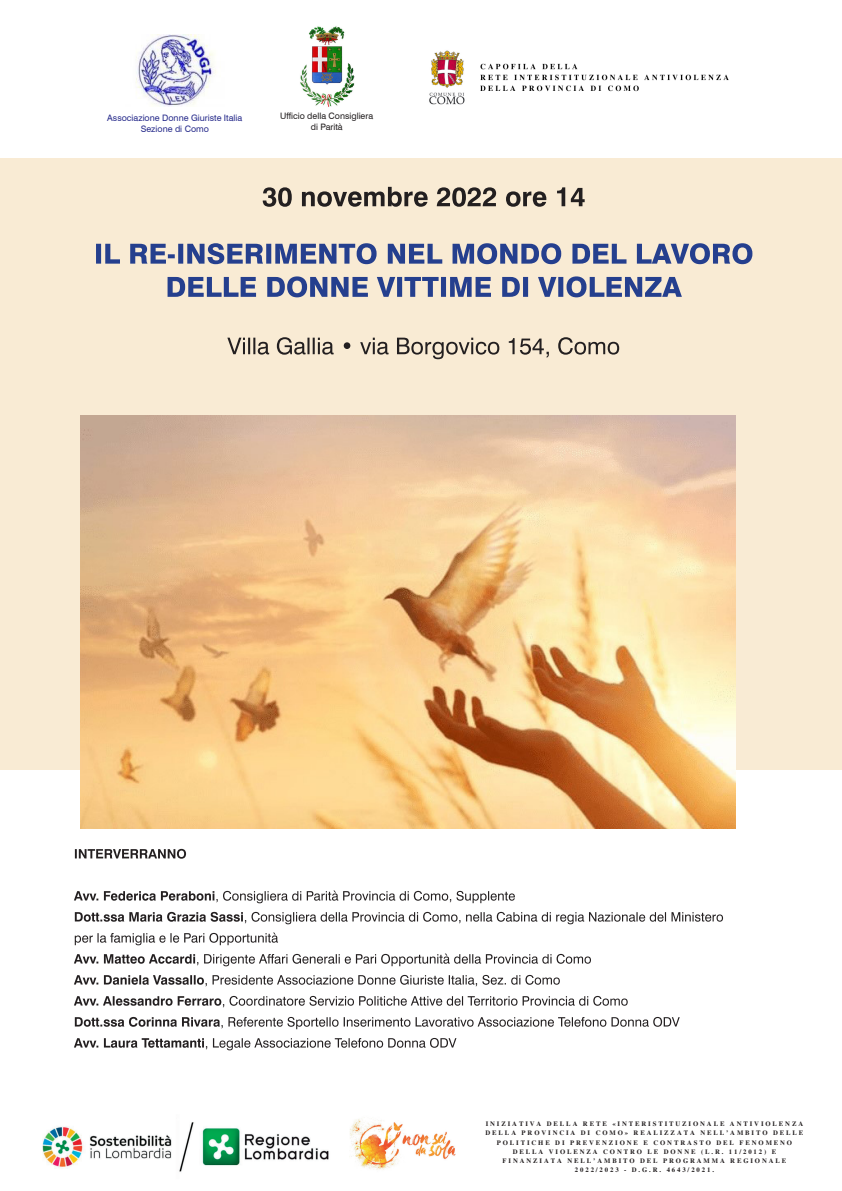
<style>
.page{position:relative;width:842px;height:1191px;background:#fff}
.page>*{position:absolute;margin:0;border:0;box-sizing:border-box;transform-origin:0 0}
.t1{font:8.9px "Swiss 721 BT";color:#292d8c}
.t2{font:8.8px "Swiss 721 BT";color:#231f20}
.t3{font:700 6.7px/9.2px "Te X Gyre Termes";letter-spacing:.28em;color:#231f20;text-align:center}
</style>
<div class="page">
<div style="left:0;top:159px;width:842px;height:611px;background:#f9ebd4"></div>
<svg style="left:74px;top:1038px;width:382px;height:12px"></svg>
<svg style="left:75px;top:1017px;width:605px;height:12px"></svg>
<svg style="left:74px;top:996px;width:554px;height:11px"></svg>
<svg style="left:74px;top:975px;width:486px;height:11px"></svg>
<svg style="left:74px;top:953px;width:517px;height:13px"></svg>
<svg style="left:75px;top:932px;width:203px;height:13px"></svg>
<svg style="left:75px;top:912px;width:648px;height:12px"></svg>
<svg style="left:74px;top:890px;width:441px;height:13px"></svg>
<svg style="left:75px;top:849px;width:111px;height:9px"></svg>
<img style="left:80px;top:415px;width:655px;height:413px">
<svg style="left:227px;top:337px;width:392px;height:22px"></svg>
<svg style="left:168px;top:276px;width:514px;height:21px"></svg>
<svg style="left:96px;top:243px;width:656px;height:21px"></svg>
<svg style="left:263px;top:187px;width:322px;height:20px"></svg>
<img style="left:136px;top:35px;width:80px;height:72px">
<img style="left:300px;top:26px;width:54px;height:81px">
<img style="left:429px;top:50px;width:300px;height:55px">
<img style="left:42px;top:1122px;width:287px;height:50px">
<img style="left:349px;top:1119px;width:107px;height:51px">
<p class="t1" style="left:107px;top:112px;width:137px">Associazione Donne Giuriste Italia</p>
<p class="t1" style="left:141px;top:123px;width:70px">Sezione di Como</p>
<p class="t2" style="left:280px;top:111px;width:95px">Ufficio della Consigliera</p>
<p class="t2" style="left:311px;top:121px;width:33px">di Parità</p>
<p class="t3" style="left:485px;top:1119px;width:319px">INIZIATIVA DELLA RETE «INTERISTITUZIONALE ANTIVIOLENZA DELLA PROVINCIA DI COMO» REALIZZATA NELL’AMBITO DELLE POLITICHE DI PREVENZIONE E CONTRASTO DEL FENOMENO DELLA VIOLENZA CONTRO LE DONNE (L.R. 11/2012) E FINANZIATA NELL’AMBITO DEL PROGRAMMA REGIONALE 2022/2023 - D.G.R. 4643/2021.</p>
</div>
